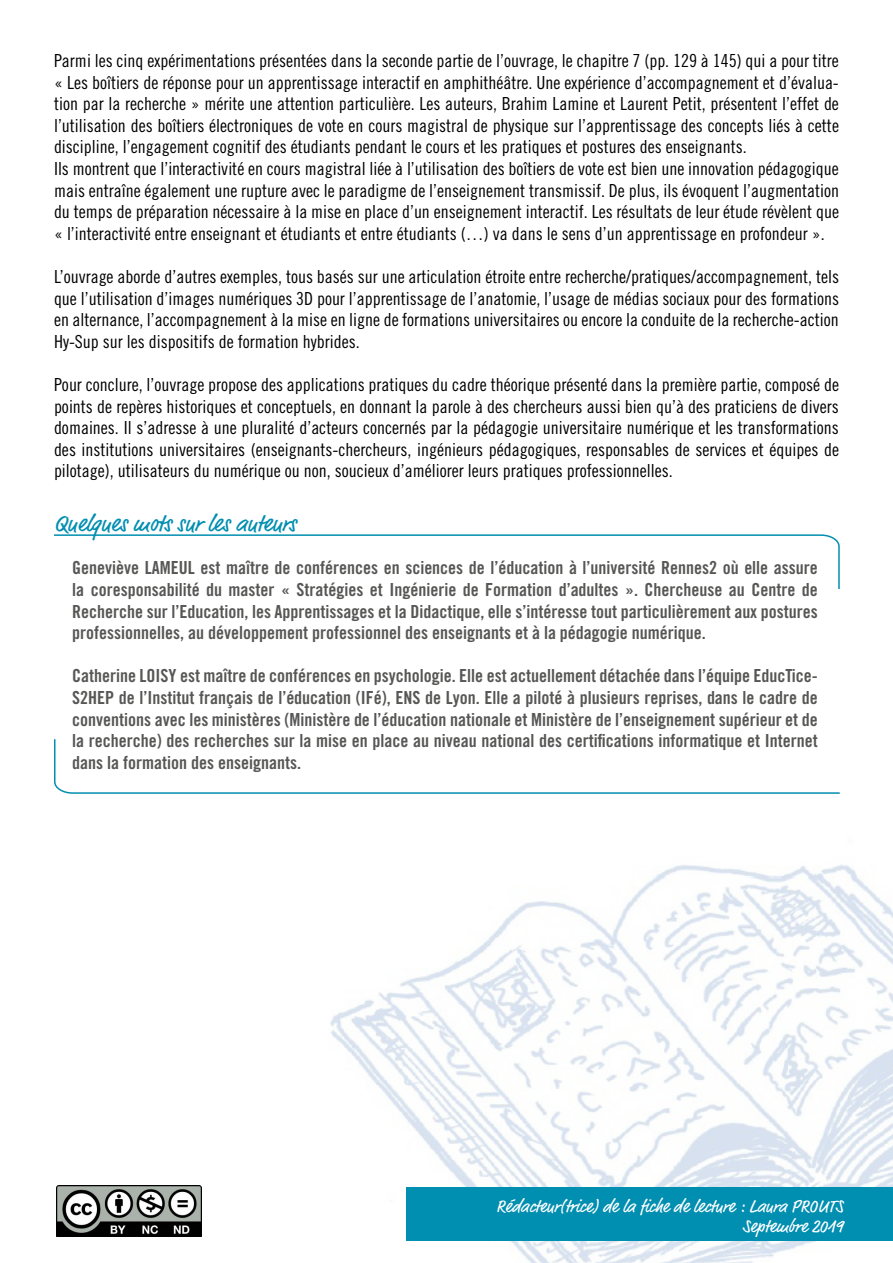
<style>
.page{position:relative;width:893px;height:1263px;background:#fff}
.page>*{position:absolute;margin:0;border:0;box-sizing:border-box;transform-origin:0 0}
.t1{font:24px "Market Pro";color:#008eb1}
.t2{font:18px/21.6px "Trade Gothic LT Std Cn 18";color:#000;text-align:justify}
.t3{font:18px/21.6px "Trade Gothic LT Std Bd Cn 20";color:#575756;text-align:justify}
.t4{font:18px/19.6px "Market Pro";color:#fff;text-align:right}
</style>
<div class="page">
<img style="left:330px;top:865px;width:563px;height:398px">
<svg style="left:54px;top:534px;width:786px;height:55px"></svg>
<svg style="left:54px;top:739px;width:786px;height:55px"></svg>
<div style="left:406px;top:1187px;width:487px;height:54px;background:#008eb1"></div>
<img style="left:56px;top:1185px;width:145px;height:51px">
<p class="t2" style="left:54px;top:50px;width:787px;text-align:left">Parmi les cinq expérimentations présentées dans la seconde partie de l’ouvrage, le chapitre 7 (pp. 129 à 145) qui a pour titre « Les boîtiers de réponse pour un apprentissage interactif en amphithéâtre. Une expérience d’accompagnement et d’évalua&shy;tion par la recherche » mérite une attention particulière. Les auteurs, Brahim Lamine et Laurent Petit, présentent l’effet de l’utilisation des boîtiers électroniques de vote en cours magistral de physique sur l’apprentissage des concepts liés à cette discipline, l’engagement cognitif des étudiants pendant le cours et les pratiques et postures des enseignants.<br>Ils montrent que l’interactivité en cours magistral liée à l’utilisation des boîtiers de vote est bien une innovation pédagogique mais entraîne également une rupture avec le paradigme de l’enseignement transmissif. De plus, ils évoquent l’augmentation du temps de préparation nécessaire à la mise en place d’un enseignement interactif. Les résultats de leur étude révèlent que « l’interactivité entre enseignant et étudiants et entre étudiants (…) va dans le sens d’un apprentissage en profondeur ».</p>
<p class="t2" style="left:54px;top:266px;width:786px">L’ouvrage aborde d’autres exemples, tous basés sur une articulation étroite entre recherche/pratiques/accompagnement, tels que l’utilisation d’images numériques 3D pour l’apprentissage de l’anatomie, l’usage de médias sociaux pour des formations en alternance, l’accompagnement à la mise en ligne de formations universitaires ou encore la conduite de la recherche-action Hy-Sup sur les dispositifs de formation hybrides.</p>
<p class="t2" style="left:54px;top:374px;width:786px">Pour conclure, l’ouvrage propose des applications pratiques du cadre théorique présenté dans la première partie, composé de points de repères historiques et conceptuels, en donnant la parole à des chercheurs aussi bien qu’à des praticiens de divers domaines. Il s’adresse à une pluralité d’acteurs concernés par la pédagogie universitaire numérique et les transformations des institutions universitaires (enseignants-chercheurs, ingénieurs pédagogiques, responsables de services et équipes de pilotage), utilisateurs du numérique ou non, soucieux d’améliorer leurs pratiques professionnelles.</p>
<h1 class="t1" style="left:54px;top:507px;width:244px">Quelques mots sur les auteurs</h1>
<p class="t3" style="left:72px;top:557px;width:747px">Geneviève LAMEUL est maître de conférences en sciences de l’éducation à l’université Rennes2 où elle assure la coresponsabilité du master « Stratégies et Ingénierie de Formation d’adultes ». Chercheuse au Centre de Recherche sur l’Education, les Apprentissages et la Didactique, elle s’intéresse tout particulièrement aux postures professionnelles, au développement professionnel des enseignants et à la pédagogie numérique.</p>
<p class="t3" style="left:72px;top:665px;width:747px">Catherine LOISY est maître de conférences en psychologie. Elle est actuellement détachée dans l’équipe EducTice-S2HEP de l’Institut français de l’éducation (IFé), ENS de Lyon. Elle a piloté à plusieurs reprises, dans le cadre de conventions avec les ministères (Ministère de l’éducation nationale et Ministère de l’enseignement supérieur et de la recherche) des recherches sur la mise en place au niveau national des certifications informatique et Internet dans la formation des enseignants.</p>
<p class="t4" style="left:496px;top:1197px;width:349px">Rédacteur(trice) de la fiche de lecture : Laura PROUTS<br>Septembre 2019</p>
</div>
